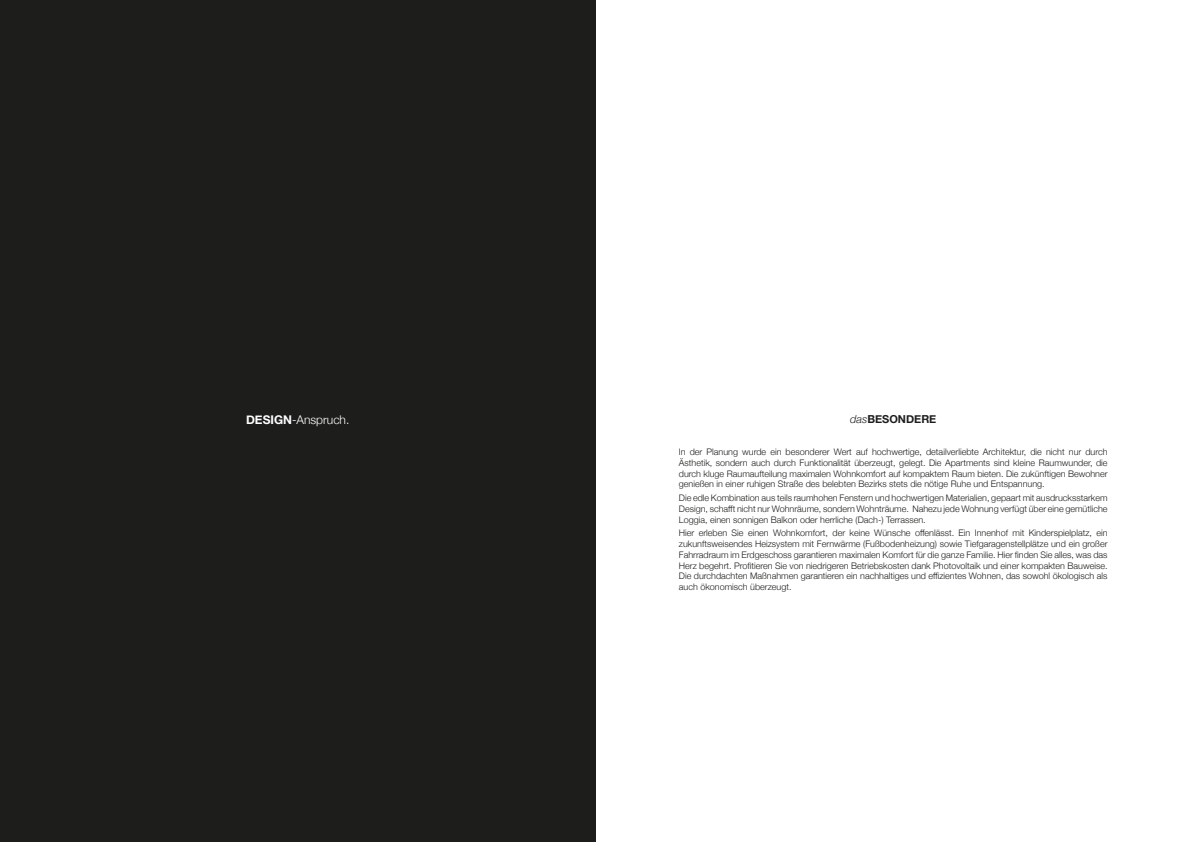
<style>
.page{position:relative;width:1191px;height:842px;background:#fff}
.page>*{position:absolute;margin:0;border:0;box-sizing:border-box;transform-origin:0 0}
.t1{font:300 12px "Helvetica Neue";color:#fff}
.t2{font:700 11px "Helvetica Neue";color:#1d1d1b}
.t3{font:300 9px/10.8px "Helvetica Neue";color:#1d1d1b;text-align:justify}
.s1{font-weight:700}
.s2{font-weight:300;font-style:italic}
</style>
<div class="page">
<div style="left:0;top:0;width:595px;height:842px;background:#1d1d1b"></div>
<p class="t1" style="left:246px;top:410px;width:105px"><span class="s1">DESIGN</span>-Anspruch.</p>
<p class="t2" style="left:850px;top:411px;width:88px"><span class="s2">das</span>BESONDERE</p>
<p class="t3" style="left:679px;top:446px;width:430px">In der Planung wurde ein besonderer Wert auf hochwertige, detailverliebte Architektur, die nicht nur durch Ästhetik, sondern auch durch Funktionalität überzeugt, gelegt. Die Apartments sind kleine Raumwunder, die durch kluge Raumaufteilung maximalen Wohnkomfort auf kompaktem Raum bieten. Die zukünftigen Bewohner genießen in einer ruhigen Straße des belebten Bezirks stets die nötige Ruhe und Entspannung.</p>
<p class="t3" style="left:679px;top:492px;width:430px">Die edle Kombination aus teils raumhohen Fenstern und hochwertigen Materialien, gepaart mit ausdrucksstarkem Design, schafft nicht nur Wohnräume, sondern Wohnträume. Nahezu jede Wohnung verfügt über eine gemütliche Loggia, einen sonnigen Balkon oder herrliche (Dach-) Terrassen.</p>
<p class="t3" style="left:679px;top:527px;width:430px">Hier erleben Sie einen Wohnkomfort, der keine Wünsche offenlässt. Ein Innenhof mit Kinderspielplatz, ein zukunftsweisendes Heizsystem mit Fernwärme (Fußbodenheizung) sowie Tiefgaragenstellplätze und ein großer Fahrradraum im Erdgeschoss garantieren maximalen Komfort für die ganze Familie. Hier finden Sie alles, was das Herz begehrt. Profitieren Sie von niedrigeren Betriebskosten dank Photovoltaik und einer kompakten Bauweise.<br>Die durchdachten Maßnahmen garantieren ein nachhaltiges und effizientes Wohnen, das sowohl ökologisch als auch ökonomisch überzeugt.</p>
</div>
